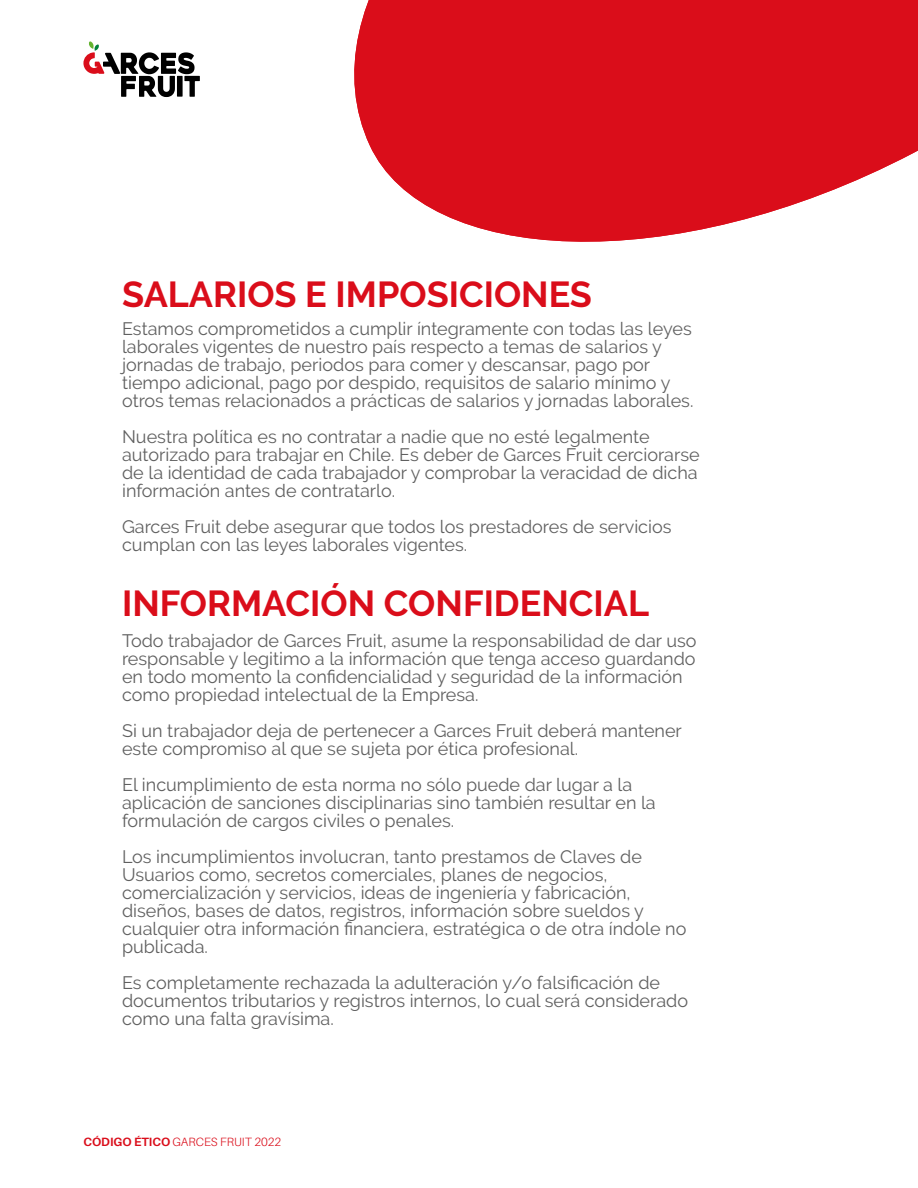
<style>
.page{position:relative;width:918px;height:1188px;background:#fff}
.page>*{position:absolute;margin:0;border:0;box-sizing:border-box;transform-origin:0 0}
.t1{font:700 36px "Raleway";color:#da0d1a}
.t2{font:18px/18px "Raleway";color:#606060}
.t3{font:300 12px "Aileron";color:#da0d1a}
.s1{font-weight:700}
</style>
<div class="page">
<svg style="left:83px;top:41px;width:117px;height:56px"></svg>
<svg style="left:354px;top:0;width:564px;height:242px;background:#de2c38"></svg>
<h1 class="t1" style="left:122px;top:274px;width:471px">SALARIOS E IMPOSICIONES</h1>
<p class="t2" style="left:122px;top:320px;width:573px">Estamos comprometidos a cumplir íntegramente con todas las leyes laborales vigentes de nuestro país respecto a temas de salarios y jornadas de trabajo, periodos para comer y descansar, pago por tiempo adicional, pago por despido, requisitos de salario mínimo y otros temas relacionados a prácticas de salarios y jornadas laborales.</p>
<p class="t2" style="left:122px;top:428px;width:579px">Nuestra política es no contratar a nadie que no esté legalmente autorizado para trabajar en Chile. Es deber de Garces Fruit cerciorarse de la identidad de cada trabajador y comprobar la veracidad de dicha información antes de contratarlo.</p>
<p class="t2" style="left:122px;top:518px;width:551px">Garces Fruit debe asegurar que todos los prestadores de servicios cumplan con las leyes laborales vigentes.</p>
<h1 class="t1" style="left:122px;top:583px;width:528px">INFORMACIÓN CONFIDENCIAL</h1>
<p class="t2" style="left:122px;top:632px;width:576px">Todo trabajador de Garces Fruit, asume la responsabilidad de dar uso responsable y legitimo a la información que tenga acceso guardando en todo momento la confidencialidad y seguridad de la información como propiedad intelectual de la Empresa.</p>
<p class="t2" style="left:122px;top:722px;width:561px">Si un trabajador deja de pertenecer a Garces Fruit deberá mantener este compromiso al que se sujeta por ética profesional.</p>
<p class="t2" style="left:122px;top:776px;width:535px">El incumplimiento de esta norma no sólo puede dar lugar a la aplicación de sanciones disciplinarias sino también resultar en la formulación de cargos civiles o penales.</p>
<p class="t2" style="left:122px;top:848px;width:566px">Los incumplimientos involucran, tanto prestamos de Claves de Usuarios como, secretos comerciales, planes de negocios, comercialización y servicios, ideas de ingeniería y fabricación, diseños, bases de datos, registros, información sobre sueldos y cualquier otra información financiera, estratégica o de otra índole no publicada.</p>
<p class="t2" style="left:122px;top:974px;width:568px">Es completamente rechazada la adulteración y/o falsificación de documentos tributarios y registros internos, lo cual será considerado como una falta gravísima.</p>
<p class="t3" style="left:83px;top:1135px;width:199px"><span class="s1">CÓDIGO ÉTICO</span> GARCES FRUIT 2022</p>
</div>
